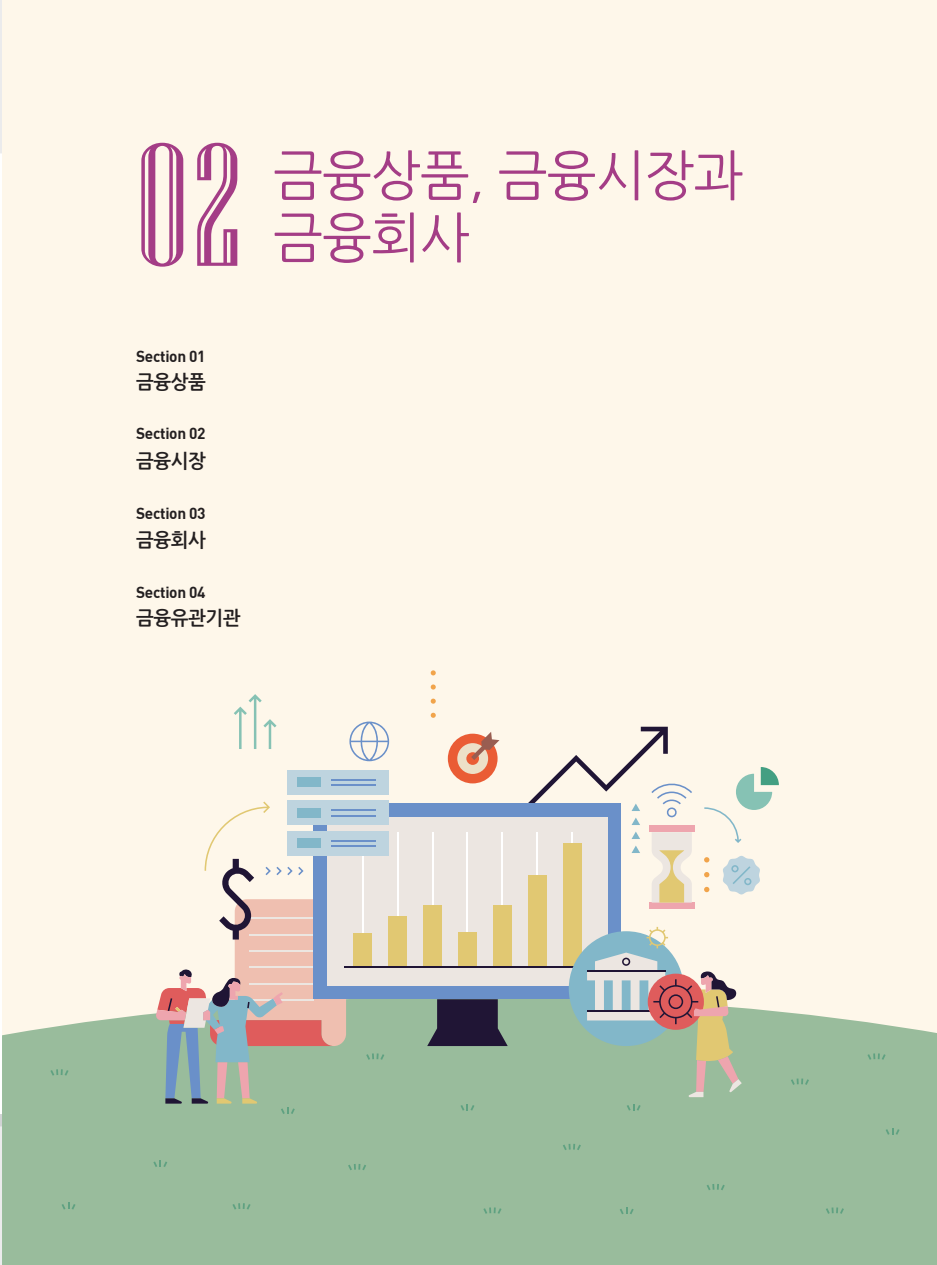
<style>
.page{position:relative;width:937px;height:1265px;background:#fff}
.page>*{position:absolute;margin:0;border:0;box-sizing:border-box;transform-origin:0 0}
.t1{font:174.47px "Niagara Engraved";color:#a43d86}
.t2{font:54.25px/62.1px "Nanum Gothic OTF";letter-spacing:-.02em;color:#a43d86}
.t3{font:19.25px "Nanum Gothic OTF Bold";letter-spacing:-.02em;color:#231f20}
.t4{font:15.75px "DINBOL Bold";letter-spacing:-.02em;color:#231f20}
</style>
<div class="page">
<hr style="left:0;top:0;width:2px;height:1264px;background:#ebebec">
<hr style="left:0;top:153px;width:2px;height:973px;background:#fff">
<div style="left:2px;top:0;width:935px;height:1264px;background:#fef7ea"></div>
<div style="left:2px;top:999px;width:935px;height:265px;background:#99bc9c"></div>
<svg style="left:366px;top:1053px;width:18px;height:6px"></svg>
<svg style="left:867px;top:1053px;width:18px;height:6px"></svg>
<svg style="left:563px;top:1143px;width:18px;height:6px"></svg>
<svg style="left:483px;top:1207px;width:18px;height:6px"></svg>
<svg style="left:706px;top:1183px;width:18px;height:6px"></svg>
<svg style="left:825px;top:1207px;width:19px;height:6px"></svg>
<svg style="left:791px;top:1078px;width:18px;height:6px"></svg>
<svg style="left:50px;top:1069px;width:19px;height:6px"></svg>
<svg style="left:348px;top:1163px;width:18px;height:6px"></svg>
<svg style="left:232px;top:1202px;width:18px;height:7px"></svg>
<svg style="left:460px;top:1103px;width:14px;height:7px"></svg>
<svg style="left:885px;top:1127px;width:14px;height:7px"></svg>
<svg style="left:620px;top:1207px;width:13px;height:6px"></svg>
<svg style="left:626px;top:1103px;width:14px;height:7px"></svg>
<svg style="left:153px;top:1159px;width:14px;height:7px"></svg>
<svg style="left:62px;top:1202px;width:13px;height:7px"></svg>
<div style="left:314px;top:803px;width:307px;height:196px;background:#6a90c9"></div>
<div style="left:327px;top:817px;width:280px;height:168px;background:#ece6e1"></div>
<hr style="left:362px;top:832px;width:1px;height:133px;background:#fff">
<hr style="left:397px;top:832px;width:1px;height:133px;background:#fff">
<hr style="left:432px;top:832px;width:1px;height:133px;background:#fff">
<hr style="left:467px;top:832px;width:1px;height:133px;background:#fff">
<hr style="left:501px;top:832px;width:2px;height:133px;background:#fff">
<svg style="left:427px;top:999px;width:81px;height:46px;background:#39384a"></svg>
<div style="left:353px;top:933px;width:19px;height:33px;background:#e1c872"></div>
<div style="left:388px;top:916px;width:19px;height:50px;background:#e1c872"></div>
<div style="left:423px;top:904px;width:19px;height:62px;background:#e1c872"></div>
<div style="left:458px;top:931px;width:19px;height:35px;background:#e1c872"></div>
<div style="left:493px;top:904px;width:18px;height:62px;background:#e1c872"></div>
<div style="left:528px;top:875px;width:18px;height:91px;background:#e1c872"></div>
<div style="left:563px;top:842px;width:18px;height:124px;background:#e1c872"></div>
<hr style="left:344px;top:965px;width:247px;height:2px;background:#201535">
<div style="left:569px;top:931px;width:114px;height:114px;background:#82b7c9;border-radius:50%"></div>
<div style="left:649px;top:825px;width:45px;height:7px;background:#eea5ae"></div>
<div style="left:649px;top:902px;width:45px;height:6px;background:#eea5ae"></div>
<div style="left:287px;top:769px;width:101px;height:25px;background:#bed4df"></div>
<div style="left:287px;top:830px;width:101px;height:25px;background:#bed4df"></div>
<div style="left:287px;top:800px;width:101px;height:25px;background:#bed4df"></div>
<div style="left:297px;top:777px;width:23px;height:10px;background:#82b7c9"></div>
<hr style="left:331px;top:778px;width:45px;height:2px;background:#6a90c9">
<hr style="left:331px;top:784px;width:45px;height:1px;background:#6a90c9">
<hr style="left:331px;top:809px;width:45px;height:1px;background:#6a90c9">
<hr style="left:331px;top:814px;width:45px;height:2px;background:#6a90c9">
<hr style="left:331px;top:839px;width:45px;height:2px;background:#6a90c9">
<hr style="left:331px;top:845px;width:45px;height:1px;background:#6a90c9">
<svg style="left:349px;top:721px;width:40px;height:40px"></svg>
<svg style="left:587px;top:926px;width:155px;height:170px"></svg>
<svg style="left:155px;top:801px;width:191px;height:312px"></svg>
<svg style="left:723px;top:856px;width:37px;height:38px"></svg>
<svg style="left:234px;top:694px;width:42px;height:54px"></svg>
<svg style="left:704px;top:767px;width:75px;height:75px"></svg>
<svg style="left:704px;top:857px;width:5px;height:5px"></svg>
<svg style="left:704px;top:872px;width:5px;height:5px"></svg>
<svg style="left:704px;top:886px;width:5px;height:6px"></svg>
<svg style="left:448px;top:726px;width:244px;height:176px"></svg>
<svg style="left:431px;top:670px;width:5px;height:5px"></svg>
<svg style="left:431px;top:684px;width:5px;height:5px"></svg>
<svg style="left:431px;top:698px;width:5px;height:5px"></svg>
<svg style="left:431px;top:712px;width:5px;height:5px"></svg>
<svg style="left:934px;top:1261px;width:3px;height:4px"></svg>
<p class="t1" style="left:136px;top:113px;width:108px">02</p>
<p class="t4" style="left:136px;top:345px;width:71px">Section 01</p>
<p class="t3" style="left:136px;top:372px;width:71px">금융상품</p>
<p class="t4" style="left:136px;top:422px;width:71px">Section 02</p>
<p class="t3" style="left:136px;top:451px;width:71px">금융시장</p>
<p class="t4" style="left:136px;top:503px;width:71px">Section 03</p>
<p class="t3" style="left:136px;top:530px;width:71px">금융회사</p>
<p class="t4" style="left:136px;top:582px;width:71px">Section 04</p>
<p class="t3" style="left:136px;top:608px;width:106px">금융유관기관</p>
<p class="t2" style="left:273px;top:145px;width:472px">금융상품, 금융시장과 금융회사</p>
</div>
